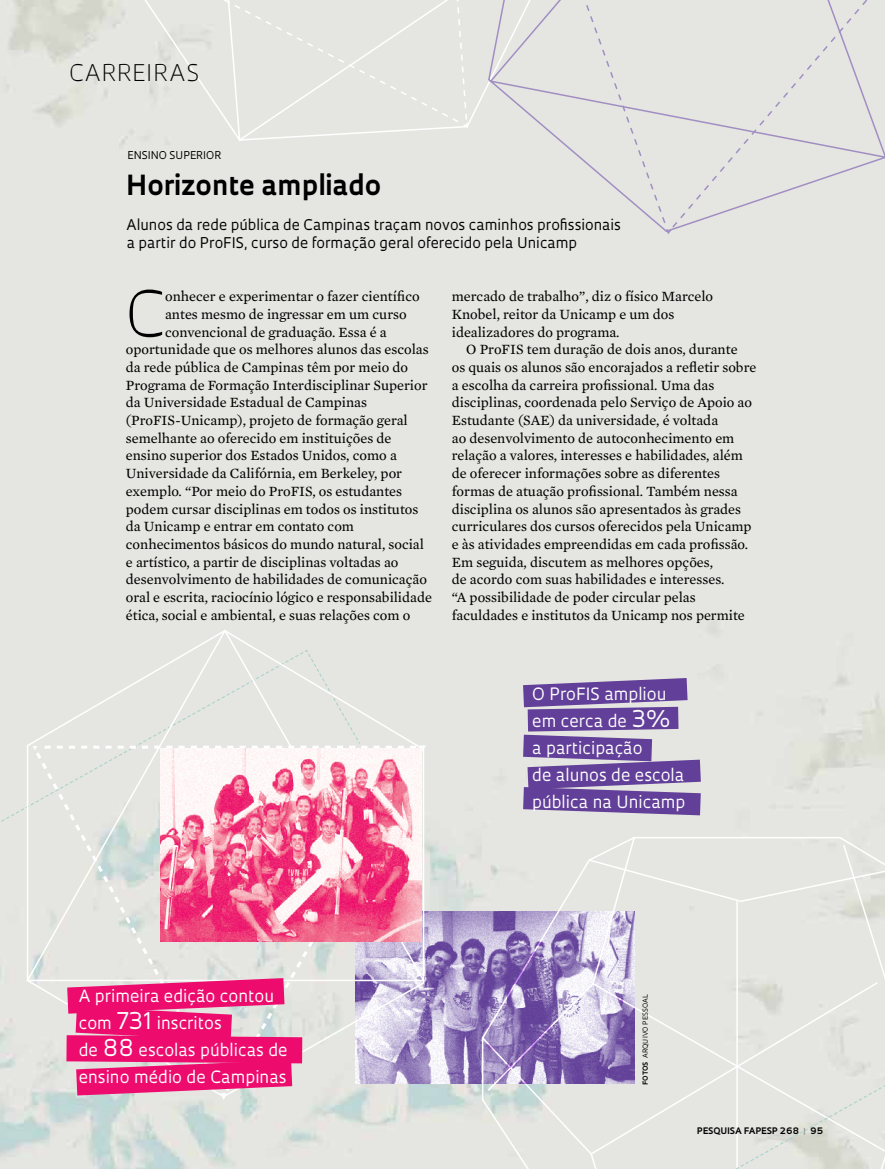
<style>
.page{position:relative;width:885px;height:1169px;background:#fff}
.page>*{position:absolute;margin:0;border:0;box-sizing:border-box;transform-origin:0 0}
.t1{font:300 61.35px "Oculum";color:#000}
.t2{font:700 27px "Oculum";color:#000}
.t3{font:300 22.35px "Oculum";letter-spacing:.035em;color:#000}
.t4{font:16.5px/27px "Oculum";color:#fff}
.t5{font:14.4px/17.7px "Mercury Text G2";color:#000}
.t6{font:14.4px/17.7px "Oculum";color:#000}
.t7{font:10.5px "Oculum";letter-spacing:.005em;color:#000}
.t8{font:700 8.7px "Oculum";letter-spacing:.015em;color:#000}
.t9{font:6.75px "Oculum";letter-spacing:.02em;color:#000}
.s1{font-size:22.5px}
.s2{font-weight:700}
.s3{color:#939598}
</style>
<div class="page">
<div style="left:0;top:0;width:885px;height:1168px;background:#e5e6e1"></div>
<img style="left:426px;top:911px;width:55px;height:172px">
<div style="left:0;top:649px;width:25px;height:233px;background:#e5e6e1"></div>
<svg style="left:25px;top:628px;width:401px;height:470px;background:#e4e5e2"></svg>
<div style="left:45px;top:651px;width:384px;height:103px;background:#e5e6e1"></div>
<svg style="left:223px;top:941px;width:199px;height:153px;background:#d8d3de"></svg>
<svg style="left:33px;top:749px;width:190px;height:342px;background:#e2e4e0"></svg>
<svg style="left:481px;top:835px;width:404px;height:333px;background:#d6d2db"></svg>
<svg style="left:106px;top:0;width:381px;height:143px;background:#e5e6e1"></svg>
<svg style="left:436px;top:0;width:33px;height:129px"></svg>
<div style="left:119px;top:0;width:341px;height:124px;background:#e5e6e1"></div>
<div style="left:487px;top:0;width:398px;height:233px;background:#e5e6e1"></div>
<div style="left:673px;top:0;width:212px;height:229px;background:#e5e6e1"></div>
<div style="left:533px;top:0;width:140px;height:236px;background:#e5e6e1"></div>
<img style="left:161px;top:748px;width:261px;height:193px">
<svg style="left:562px;top:1033px;width:323px;height:135px;background:#dddcdd"></svg>
<svg style="left:66px;top:978px;width:236px;height:125px;background:#e94a8e"></svg>
<svg style="left:523px;top:678px;width:178px;height:137px;background:#866ead"></svg>
<h3 class="t3" style="left:69px;top:58px;width:131px">CARREIRAS</h3>
<p class="t7" style="left:128px;top:149px;width:95px">ensino superior</p>
<h2 class="t2" style="left:126px;top:166px;width:257px">Horizonte ampliado</h2>
<p class="t6" style="left:126px;top:215px;width:496px">Alunos da rede pública de Campinas traçam novos caminhos profissionais a partir do ProFIS, curso de formação geral oferecido pela U nicamp</p>
<p class="t5" style="left:452px;top:287px;width:263px">mercado de trabalho”, diz o físico Marcelo<br>Knobel, reitor da Unicamp e um dos idealizadores do programa.</p>
<p class="t5" style="left:452px;top:340px;width:306px;text-indent:14px">O ProFIS tem duração de dois anos, durante<br>os quais os alunos são encorajados a refletir sobre a escolha da carreira profissional. Uma das disciplinas, coordenada pelo Serviço de Apoio ao Estudante (SAE) da universidade, é voltada<br>ao desenvolvimento de autoconhecimento em relação a valores, interesses e habilidades, além de oferecer informações sobre as diferentes formas de atuação profissional. Também nessa disciplina os alunos são apresentados às grades curriculares dos cursos oferecidos pela Unicamp e às atividades empreendidas em cada profissão.<br>Em seguida, discutem as melhores opções,<br>de acordo com suas habilidades e interesses.<br>“A possibilidade de poder circular pelas faculdades e institutos da Unicamp nos permite</p>
<h1 class="t1" style="left:126px;top:272px;width:41px">C</h1>
<p class="t5" style="left:165px;top:287px;width:256px">onhecer e experimentar o fazer científico</p>
<p class="t5" style="left:165px;top:304px;width:243px">antes mesmo de ingressar em um curso</p>
<p class="t5" style="left:165px;top:322px;width:223px">convencional de graduação. Essa é a</p>
<p class="t5" style="left:126px;top:340px;width:304px">oportunidade que os melhores alunos das escolas</p>
<p class="t5" style="left:126px;top:357px;width:284px">da rede pública de Campinas têm por meio do</p>
<p class="t5" style="left:126px;top:375px;width:303px">Programa de Formação Interdisciplinar Superior</p>
<p class="t5" style="left:126px;top:393px;width:243px">da Universidade Estadual de Campinas</p>
<p class="t5" style="left:126px;top:410px;width:283px">(ProFIS-Unicamp), projeto de formação geral</p>
<p class="t5" style="left:126px;top:428px;width:267px">semelhante ao oferecido em instituições de</p>
<p class="t5" style="left:126px;top:446px;width:273px">ensino superior dos Estados Unidos, como a</p>
<p class="t5" style="left:126px;top:464px;width:278px">Universidade da Califórnia, em Berkeley, por</p>
<p class="t5" style="left:126px;top:481px;width:278px">exemplo. “Por meio do ProFIS, os estudantes</p>
<p class="t5" style="left:126px;top:499px;width:294px">podem cursar disciplinas em todos os institutos</p>
<p class="t5" style="left:126px;top:517px;width:230px">da Unicamp e entrar em contato com</p>
<p class="t5" style="left:126px;top:534px;width:300px">conhecimentos básicos do mundo natural, social</p>
<p class="t5" style="left:126px;top:552px;width:274px">e artístico, a partir de disciplinas voltadas ao</p>
<p class="t5" style="left:126px;top:570px;width:303px">desenvolvimento de habilidades de comunicação</p>
<p class="t5" style="left:126px;top:587px;width:308px">oral e escrita, raciocínio lógico e responsabilidade</p>
<p class="t5" style="left:126px;top:605px;width:286px">ética, social e ambiental, e suas relações com o</p>
<p class="t4" style="left:79px;top:981px;width:210px">A primeira edição contou com <span class="s1">731</span> inscritos<br>de <span class="s1">88</span> escolas públicas de ensino médio de Campinas</p>
<p class="t4" style="left:532px;top:680px;width:155px">O ProFIS ampliou em cerca de <span class="s1">3%<br></span>a participação<br>de alunos de escola pública na U nicamp</p>
<p class="t9" style="left:641px;top:1084px;width:92px;rotate:-90deg"><span class="s2">fotos</span> ARQUI VO PESSOAL</p>
<p class="t8" style="left:697px;top:1124px;width:128px">PESQUISA FAPESP 268 <span class="s3">|</span> 95</p>
</div>
